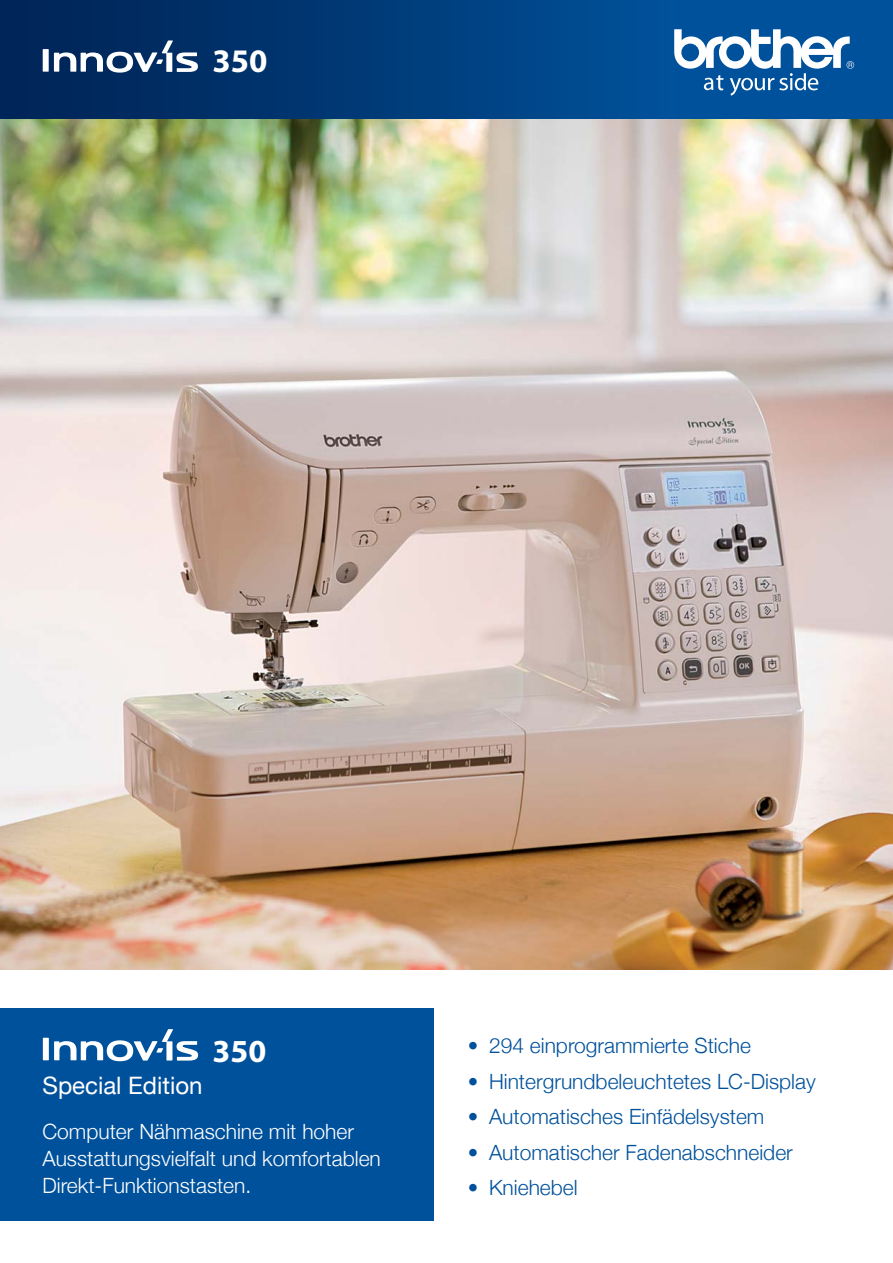
<style>
.page{position:relative;width:893px;height:1263px;background:#fff}
.page>*{position:absolute;margin:0;border:0;box-sizing:border-box;transform-origin:0 0}
.t1{font:700 33px "Myriad Pro";color:#fff}
.t2{font:700 32.25px "Myriad Pro";color:#fff}
.t3{font:24px "Helvetica Neue";color:#fff}
.t4{font:300 21px "Helvetica Neue";color:#00519c}
.t5{font:300 21px/27px "Helvetica Neue";color:#fff}
</style>
<div class="page">
<div style="left:0;top:1008px;width:434px;height:212px;background:#00519c"></div>
<img style="left:0;top:119px;width:893px;height:851px">
<div style="left:0;top:0;width:893px;height:119px;background:#00519c"></div>
<div style="left:0;top:0;width:674px;height:119px;background:linear-gradient(to right,#002253,#005098)"></div>
<svg style="left:674px;top:29px;width:180px;height:67px"></svg>
<div style="left:43px;top:49px;width:6px;height:23px;background:#fff"></div>
<svg style="left:54px;top:40px;width:144px;height:33px;background:#4e6b91"></svg>
<div style="left:43px;top:1038px;width:6px;height:22px;background:#fff"></div>
<svg style="left:54px;top:1029px;width:144px;height:32px"></svg>
<h1 class="t1" style="left:213px;top:49px;width:56px">350</h1>
<h2 class="t2" style="left:213px;top:1039px;width:55px">350</h2>
<p class="t3" style="left:42px;top:1071px;width:162px">Special Edition</p>
<p class="t5" style="left:42px;top:1117px;width:340px">Computer Nähmaschine mit hoher<br>Ausstattungsvielfalt und komfortablen<br>Direkt-Funktionstasten.</p>
<p class="t4" style="left:468px;top:1033px;width:285px">• 294 einprogrammierte Stiche</p>
<p class="t4" style="left:468px;top:1068px;width:349px">• Hintergrundbeleuchtetes LC-Display</p>
<p class="t4" style="left:468px;top:1104px;width:298px">• Automatisches Einfädelsystem</p>
<p class="t4" style="left:468px;top:1139px;width:327px">• Automatischer Fadenabschneider</p>
<p class="t4" style="left:468px;top:1175px;width:111px">• Kniehebel</p>
</div>
